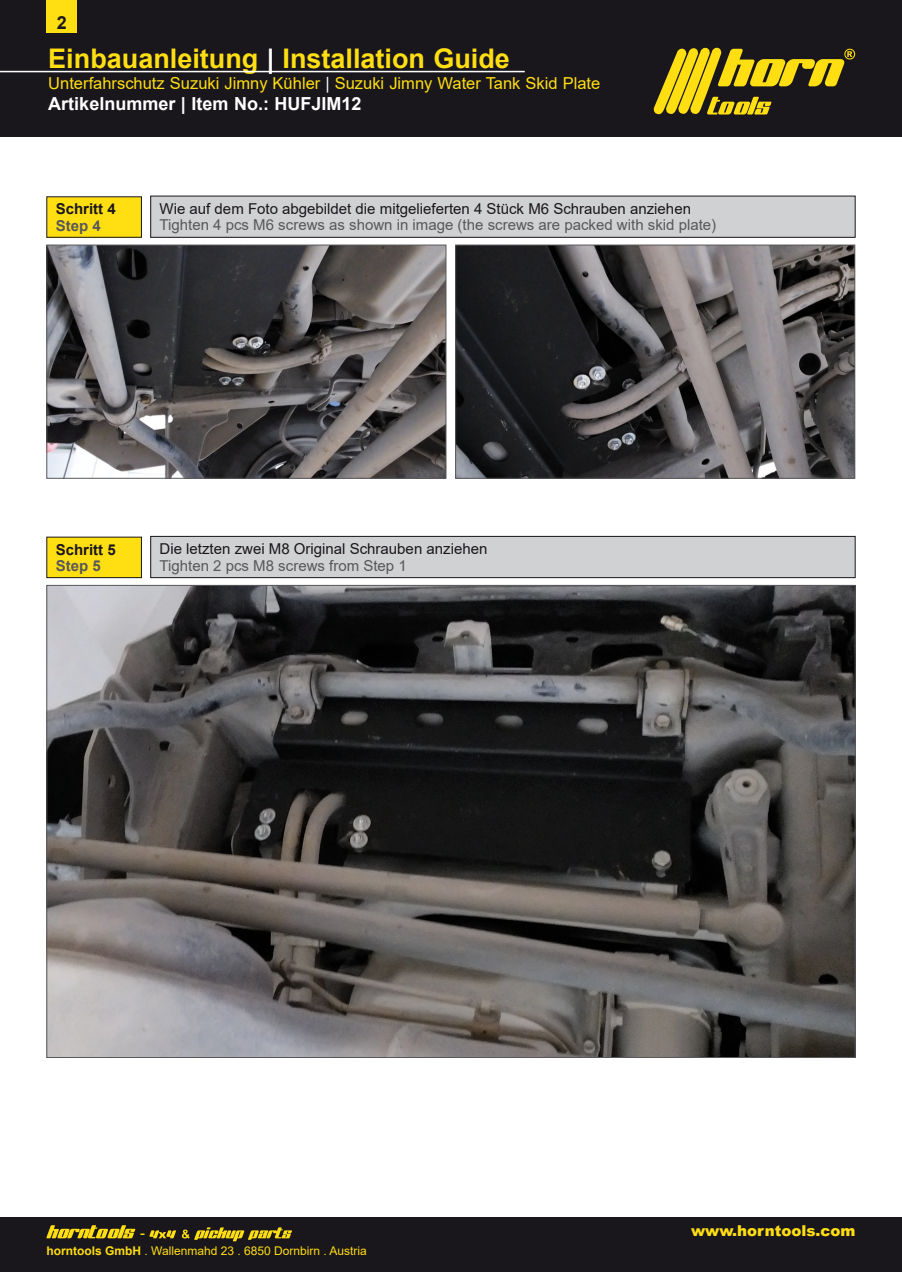
<style>
.page{position:relative;width:902px;height:1272px;background:#fff}
.page>*{position:absolute;margin:0;border:0;box-sizing:border-box;transform-origin:0 0}
.t1{font:700 27px "Arial";color:#ffde12}
.t2{font:700 18px "Arial";color:#fff}
.t3{font:700 18px "Arial";color:#1a171c}
.t4{font:16.5px "Arial";color:#ffde12}
.t5{font:15px "Arial";color:#1a171c}
.t6{font:15px "Arial";color:#58585a}
.Heading_1{font:900 15px "Arial";color:#ffde12}
.t7{font:700 15px "Arial";color:#1a171c}
.t8{font:700 15px "Arial";color:#58585a}
.Heading_1-2{font:15px "Arial";color:#ffde12}
.Heading_1-3{font:12px "Arial";color:#ffde12}
.s1{color:#fff}
.s2{font-weight:700}
</style>
<div class="page">
<div style="left:0;top:0;width:901px;height:137px;background:#1a171c"></div>
<svg style="left:653px;top:47px;width:202px;height:68px"></svg>
<hr style="left:0;top:71px;width:524px;height:1px;background:#fff">
<div style="left:0;top:1217px;width:901px;height:54px;background:#1a171c"></div>
<svg style="left:46px;top:1225px;width:89px;height:13px"></svg>
<svg style="left:149px;top:1227px;width:143px;height:14px"></svg>
<div style="left:47px;top:0;width:30px;height:33px;background:#ffde12"></div>
<div style="left:151px;top:196px;width:704px;height:41px;background:#d0d1d2"></div>
<div style="left:150px;top:196px;width:705px;height:42px;border:1px solid #1a171c"></div>
<div style="left:151px;top:536px;width:704px;height:41px;background:#d0d1d2"></div>
<div style="left:150px;top:536px;width:705px;height:42px;border:1px solid #1a171c"></div>
<img style="left:48px;top:247px;width:396px;height:229px">
<div style="left:46px;top:245px;width:400px;height:233px;border:1px solid #58585a"></div>
<img style="left:48px;top:587px;width:805px;height:468px">
<img style="left:457px;top:247px;width:396px;height:229px">
<div style="left:455px;top:245px;width:400px;height:233px;border:1px solid #58585a"></div>
<div style="left:47px;top:197px;width:94px;height:40px;background:#ffde12"></div>
<div style="left:46px;top:196px;width:96px;height:42px;border:1px solid #1a171c"></div>
<div style="left:47px;top:537px;width:94px;height:40px;background:#ffde12"></div>
<div style="left:46px;top:536px;width:96px;height:42px;border:1px solid #1a171c"></div>
<p class="t3" style="left:57px;top:9px;width:12px">2</p>
<p class="t1" style="left:48px;top:39px;width:463px">Einbauanleitung <span class="s1">|</span> Installation Guide</p>
<p class="t4" style="left:48px;top:72px;width:553px">Unterfahrschutz Suzuki Jimny Kühler <span class="s1">|</span> Suzuki Jimny Water Tank Skid Plate</p>
<p class="t2" style="left:48px;top:91px;width:315px">Artikelnummer | Item No.: HUFJIM12</p>
<p class="t7" style="left:56px;top:198px;width:62px">Schritt 4</p>
<p class="t8" style="left:56px;top:215px;width:47px">Step 4</p>
<p class="t5" style="left:159px;top:198px;width:533px">Wie auf dem Foto abgebildet die mitgelieferten 4 Stück M6 Schrauben anziehen</p>
<p class="t6" style="left:159px;top:215px;width:558px">Tighten 4 pcs M6 screws as shown in image (the screws are packed with skid plate)</p>
<p class="t7" style="left:56px;top:538px;width:62px">Schritt 5</p>
<p class="t8" style="left:56px;top:555px;width:47px">Step 5</p>
<p class="t5" style="left:159px;top:538px;width:329px">Die letzten zwei M8 Original Schrauben anziehen</p>
<p class="t6" style="left:159px;top:555px;width:249px">Tighten 2 pcs M8 screws from Step 1</p>
<p class="Heading_1-2" style="left:140px;top:1222px;width:6px">-</p>
<p class="Heading_1" style="left:691px;top:1219px;width:166px">www.horntools.com</p>
<p class="Heading_1-3" style="left:46px;top:1242px;width:322px"><span class="s2">horntools GmbH</span> . Wallenmahd 23 . 6850 Dornbirn . Austria</p>
</div>
